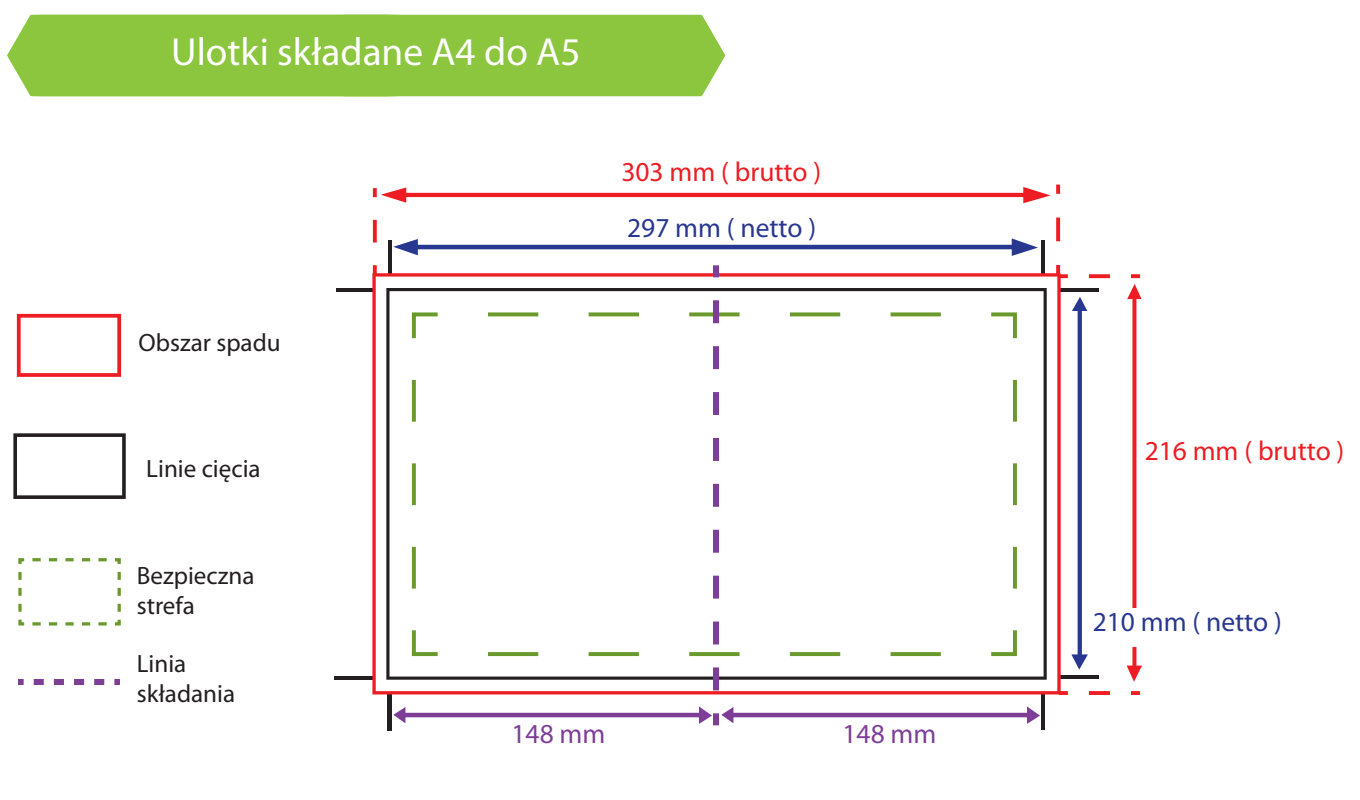
<style>
.page{position:relative;width:1360px;height:800px;background:#fff}
.page>*{position:absolute;margin:0;border:0;box-sizing:border-box;transform-origin:0 0}
.t1{font:39.4px "Myriad Pro";color:#fff}
.t2{font:27.4px "Myriad Pro";color:#ee1d23}
.t3{font:27.4px "Myriad Pro";color:#283890}
.t4{font:27.4px "Myriad Pro";color:#7e3e98}
.t5{font:25px/30.2px "Myriad Pro";color:#231f20}
</style>
<div class="page">
<div style="left:7px;top:15px;width:718px;height:81px;background:#8bc63e"></div>
<hr style="left:336px;top:288px;width:38px;height:4px;background:#231f20">
<hr style="left:388px;top:240px;width:4px;height:36px;background:#231f20">
<hr style="left:1059px;top:288px;width:39px;height:3px;background:#231f20">
<hr style="left:1041px;top:240px;width:4px;height:35px;background:#231f20">
<hr style="left:1059px;top:675px;width:39px;height:4px;background:#231f20">
<hr style="left:1041px;top:692px;width:4px;height:38px;background:#231f20">
<hr style="left:334px;top:677px;width:39px;height:3px;background:#231f20">
<hr style="left:388px;top:693px;width:4px;height:38px;background:#231f20">
<svg style="left:372px;top:273px;width:689px;height:421px"></svg>
<svg style="left:1127px;top:284px;width:15px;height:398px"></svg>
<svg style="left:1071px;top:297px;width:17px;height:373px"></svg>
<svg style="left:373px;top:265px;width:4px;height:9px"></svg>
<svg style="left:373px;top:185px;width:687px;height:71px"></svg>
<svg style="left:1056px;top:265px;width:12px;height:13px"></svg>
<svg style="left:1089px;top:274px;width:21px;height:4px"></svg>
<svg style="left:1131px;top:274px;width:9px;height:4px"></svg>
<svg style="left:1059px;top:691px;width:9px;height:4px"></svg>
<svg style="left:1089px;top:691px;width:21px;height:4px"></svg>
<svg style="left:1131px;top:691px;width:9px;height:4px"></svg>
<div style="left:1092px;top:608px;width:90px;height:38px;background:#fff"></div>
<div style="left:713px;top:265px;width:6px;height:12px;background:#7e3e98"></div>
<svg style="left:393px;top:300px;width:647px;height:424px"></svg>
<div style="left:713px;top:713px;width:6px;height:12px;background:#7e3e98"></div>
<svg style="left:17px;top:314px;width:104px;height:63px"></svg>
<svg style="left:13px;top:433px;width:113px;height:66px"></svg>
<svg style="left:18px;top:558px;width:103px;height:68px"></svg>
<svg style="left:114px;top:679px;width:6px;height:6px"></svg>
<svg style="left:18px;top:679px;width:86px;height:6px"></svg>
<h1 class="t1" style="left:171px;top:28px;width:411px">Ulotki składane A4 do A5</h1>
<p class="t5" style="left:139px;top:327px;width:144px">Obszar spadu</p>
<p class="t5" style="left:146px;top:453px;width:116px">Linie cięcia</p>
<p class="t5" style="left:137px;top:560px;width:119px">Bezpieczna strefa</p>
<p class="t5" style="left:137px;top:648px;width:100px">Linia składania</p>
<p class="t2" style="left:621px;top:155px;width:201px">303 mm ( brutto )</p>
<p class="t3" style="left:627px;top:210px;width:191px">297 mm ( netto )</p>
<p class="t4" style="left:512px;top:717px;width:95px">148 mm</p>
<p class="t4" style="left:843px;top:717px;width:95px">148 mm</p>
<p class="t2" style="left:1145px;top:433px;width:201px">216 mm ( brutto )</p>
<p class="t3" style="left:1093px;top:605px;width:191px">210 mm ( netto )</p>
</div>
